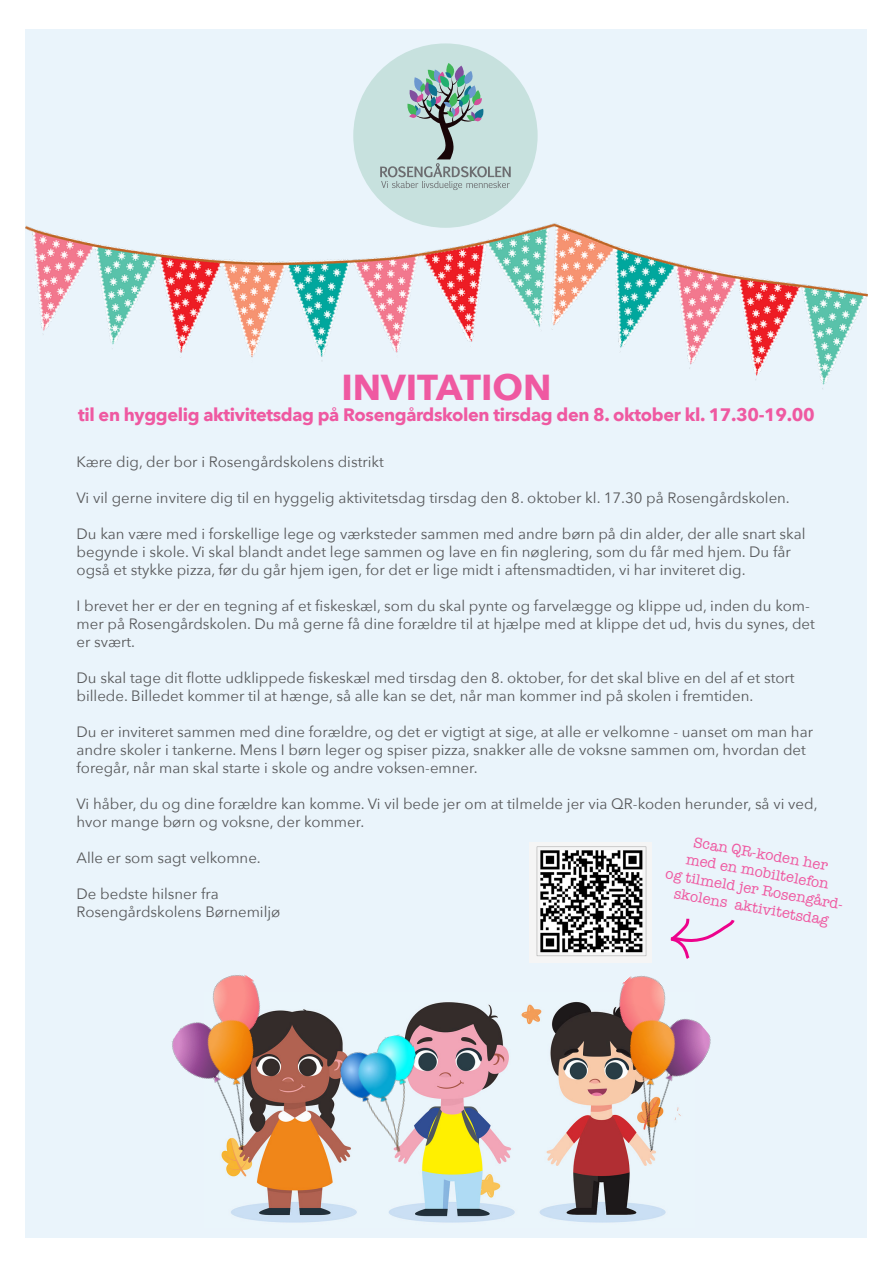
<style>
.page{position:relative;width:893px;height:1263px;background:#fff}
.page>*{position:absolute;margin:0;border:0;box-sizing:border-box;transform-origin:0 0}
.t1{font:700 36px "Avenir Next";color:#ef59a1}
.t2{font:700 18px "Avenir Next";letter-spacing:-.02em;color:#ef59a1}
.t3{font:15px/18px "Avenir Next";color:#57585a}
.t4{font:15px "American Typewriter";color:#ef59a1}
</style>
<div class="page">
<div style="left:26px;top:29px;width:841px;height:1208px;background:#eaf4fb"></div>
<img style="left:26px;top:223px;width:841px;height:166px">
<div style="left:353px;top:43px;width:185px;height:185px;background:#c7e1de;border-radius:50%"></div>
<svg style="left:380px;top:63px;width:131px;height:127px"></svg>
<img style="left:221px;top:1002px;width:445px;height:221px">
<img style="left:171px;top:975px;width:155px;height:176px">
<img style="left:335px;top:1032px;width:100px;height:128px">
<img style="left:556px;top:961px;width:155px;height:191px">
<img style="left:529px;top:843px;width:122px;height:120px">
<svg style="left:667px;top:918px;width:68px;height:44px"></svg>
<p class="t1" style="left:341px;top:356px;width:212px">INVITATION</p>
<p class="t2" style="left:78px;top:399px;width:738px">til en hyggelig aktivitetsdag på Rosengårdskolen tirsdag den 8. oktober kl. 17.30-19.00</p>
<p class="t3" style="left:77px;top:452px;width:309px">Kære dig, der bor i Rosengårdskolens distrikt</p>
<p class="t3" style="left:77px;top:488px;width:715px">Vi vil gerne invitere dig til en hyggelig aktivitetsdag tirsdag den 8. oktober kl. 17.30 på Rosengårdskolen.</p>
<p class="t3" style="left:77px;top:524px;width:731px">Du kan være med i forskellige lege og værksteder sammen med andre børn på din alder, der alle snart skal begynde i skole. Vi skal blandt andet lege sammen og lave en fin nøglering, som du får med hjem. Du får også et stykke pizza, før du går hjem igen, for det er lige midt i aftensmadtiden, vi har inviteret dig.</p>
<p class="t3" style="left:77px;top:596px;width:740px">I brevet her er der en tegning af et fiskeskæl, som du skal pynte og farvelægge og klippe ud, inden du kom&shy;mer på Rosengårdskolen. Du må gerne få dine forældre til at hjælpe med at klippe det ud, hvis du synes, det er svært.</p>
<p class="t3" style="left:77px;top:668px;width:719px">Du skal tage dit flotte udklippede fiskeskæl med tirsdag den 8. oktober, for det skal blive en del af et stort billede. Billedet kommer til at hænge, så alle kan se det, når man kommer ind på skolen i fremtiden.</p>
<p class="t3" style="left:77px;top:722px;width:738px">Du er inviteret sammen med dine forældre, og det er vigtigt at sige, at alle er velkomne - uanset om man har andre skoler i tankerne. Mens I børn leger og spiser pizza, snakker alle de voksne sammen om, hvordan det foregår, når man skal starte i skole og andre voksen-emner.</p>
<p class="t3" style="left:77px;top:794px;width:742px">Vi håber, du og dine forældre kan komme. Vi vil bede jer om at tilmelde jer via QR-koden herunder, så vi ved, hvor mange børn og voksne, der kommer.</p>
<p class="t3" style="left:77px;top:848px;width:186px">Alle er som sagt velkomne.</p>
<p class="t3" style="left:77px;top:884px;width:144px">De bedste hilsner fra</p>
<p class="t3" style="left:77px;top:902px;width:205px">Rosengårdskolens Børnemiljø</p>
<p class="t4" style="left:695px;top:830px;width:138px;rotate:10deg">Scan QR-koden her</p>
<p class="t4" style="left:688px;top:847px;width:146px;rotate:10deg">med en mobiltelefon</p>
<p class="t4" style="left:668px;top:862px;width:184px;rotate:10deg">og tilmeld jer Rosengård-</p>
<p class="t4" style="left:676px;top:882px;width:158px;rotate:10deg">skolens aktivitetsdag</p>
</div>
